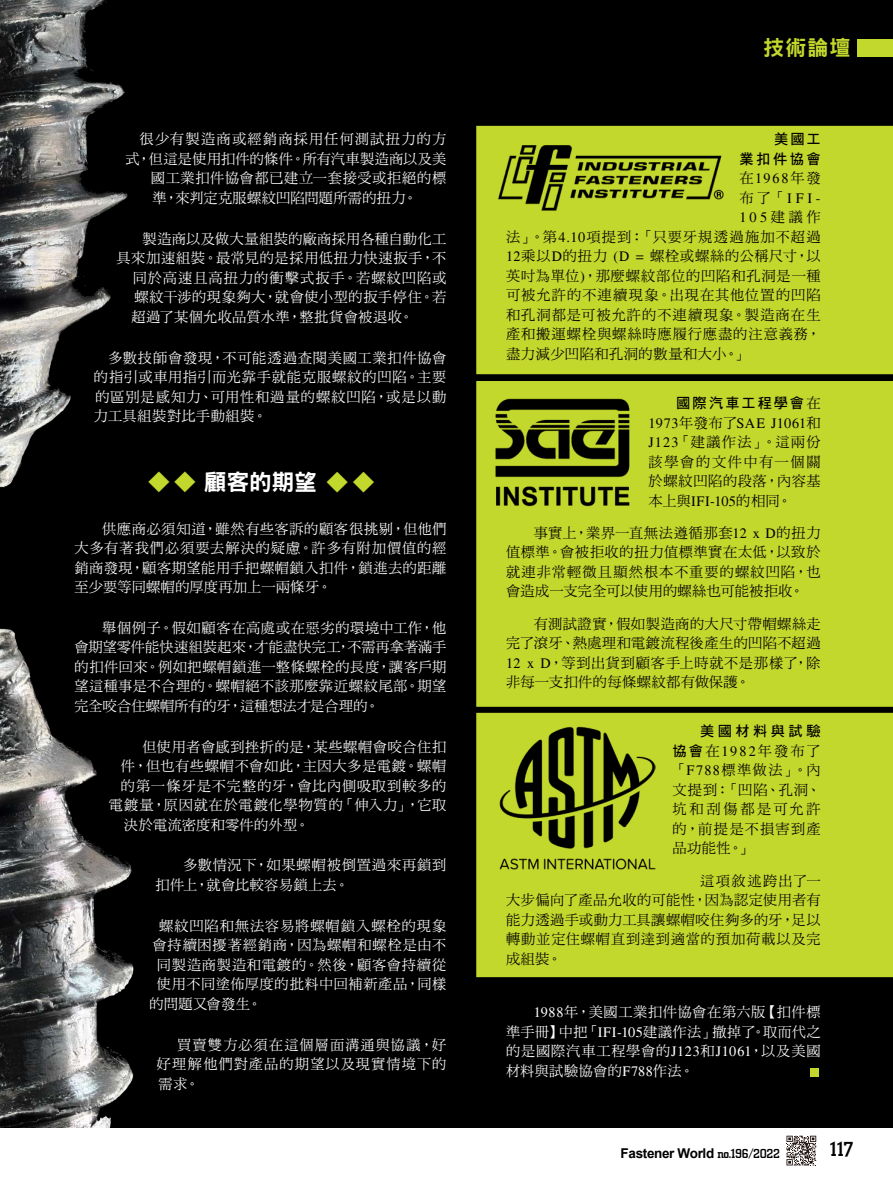
<style>
.page{position:relative;width:893px;height:1191px;background:#fff}
.page>*{position:absolute;margin:0;border:0;box-sizing:border-box;transform-origin:0 0}
.t1{font:22.5px "DF Hei Std W9";letter-spacing:.01em;color:#fff}
.t2{font:300 22.5px/26.2px "Adobe Ming Std";color:#c3d82d}
.t3{font:21px "DF Hei Std W9";color:#c3d82d}
.t4{font:500 21px "City D";color:#000}
.t5{font:14.25px/19.5px "DF Ming Std W5";letter-spacing:.04em;color:#fff;text-align:justify}
.t6{font:14.25px/19.5px "DF Ming Std W5";letter-spacing:.05em;color:#000;text-align:justify}
.t7{font:14.25px "DF Ming Std W5";letter-spacing:.015em;color:#fff}
.t8{font:14.25px "DF Ming Std W5";letter-spacing:.065em;color:#fff}
.t9{font:14.25px "DF Ming Std W5";letter-spacing:.02em;color:#fff}
.t10{font:14.25px "DF Ming Std W5";letter-spacing:.01em;color:#fff}
.t11{font:14.25px "DF Ming Std W5";letter-spacing:.06em;color:#fff}
.t12{font:14.25px "DF Ming Std W5";letter-spacing:.085em;color:#fff}
.t13{font:14.25px/19.5px "Times";letter-spacing:.08em;color:#000;text-align:justify}
.t14{font:14.25px "Times";letter-spacing:.025em;color:#000}
.t15{font:14.25px "DF Hei Std W7";letter-spacing:.135em;color:#000}
.t16{font:14.25px/19.5px "DF Hei Std W7";letter-spacing:.17em;color:#000;text-align:right}
.t17{font:14.25px "DF Hei Std W7";letter-spacing:.24em;color:#000}
.t18{font:700 13.5px "Arial";letter-spacing:-.025em;color:#000}
.s1{font-family:"DF Ming Std W5"}
.s2{font-family:"Times"}
.s3{font-family:"DF Hei Std W7"}
.s4{font-family:"City D";font-weight:500}
</style>
<div class="page">
<div style="left:0;top:0;width:893px;height:1127px;background:#000"></div>
<div style="left:857px;top:40px;width:36px;height:17px;background:#c3d82d"></div>
<svg style="left:786px;top:1135px;width:30px;height:30px"></svg>
<div style="left:476px;top:126px;width:417px;height:248px;background:#c3d82d"></div>
<div style="left:476px;top:381px;width:417px;height:326px;background:#c3d82d"></div>
<div style="left:476px;top:713px;width:417px;height:264px;background:#c3d82d"></div>
<img style="left:493px;top:136px;width:234px;height:81px">
<div style="left:810px;top:1068px;width:9px;height:9px;background:#c3d82d"></div>
<img style="left:493px;top:398px;width:138px;height:109px">
<img style="left:500px;top:726px;width:155px;height:143px">
<img style="left:0;top:628px;width:134px;height:499px">
<img style="left:0;top:0;width:128px;height:488px">
<p class="t12" style="left:140px;top:132px;width:308px">很少有製造商或經銷商採用任何測試扭力的方</p>
<p class="t10" style="left:125px;top:151px;width:322px">式，但這是使用扣件的條件。所有汽車製造商以及美</p>
<p class="t5" style="left:151px;top:168px;width:297px">國工業扣件協會都已建立一套接受或拒絕的標</p>
<p class="t7" style="left:152px;top:190px;width:267px">準，來判定克服螺紋凹陷問題所需的扭力。</p>
<p class="t7" style="left:143px;top:231px;width:305px">製造商以及做大量組裝的廠商採用各種自動化工</p>
<p class="t5" style="left:116px;top:248px;width:331px">具來加速組裝。最常見的是採用低扭力快速扳手，不</p>
<p class="t8" style="left:133px;top:270px;width:315px">同於高速且高扭力的衝擊式扳手。若螺紋凹陷或</p>
<p class="t5" style="left:134px;top:287px;width:314px">螺紋干涉的現象夠大，就會使小型的扳手停住。若</p>
<p class="t9" style="left:131px;top:309px;width:284px">超過了某個允收品質水準，整批貨會被退收。</p>
<p class="t5" style="left:94px;top:347px;width:354px;text-indent:14px">多數技師會發現，不可能透過查閱美國工業扣件協會的指引或車用指引而光靠手就能克服螺紋的凹陷。主要的區別是感知力、可用性和過量的螺紋凹陷，或是以動力工具組裝對比手動組裝。</p>
<h1 class="t2" style="left:351px;top:471px;width:24px;rotate:90deg">◆</h1>
<h1 class="t2" style="left:377px;top:471px;width:24px;rotate:90deg">◆</h1>
<h1 class="t1" style="left:204px;top:470px;width:115px">顧客的期望</h1>
<p class="t5" style="left:74px;top:518px;width:374px;text-indent:28px">供應商必須知道，雖然有些客訴的顧客很挑剔，但他們大多有著我們必須要去解決的疑慮。許多有附加價值的經銷商發現，顧客期望能用手把螺帽鎖入扣件，鎖進去的距離至少要等同螺帽的厚度再加上一兩條牙。</p>
<p class="t5" style="left:74px;top:618px;width:374px;text-indent:28px">舉個例子。假如顧客在高處或在惡劣的環境中工作，他會期望零件能快速組裝起來，才能盡快完工，不需再拿著滿手的扣件回來。例如把螺帽鎖進一整條螺栓的長度，讓客戶期望這種事是不合理的。螺帽絕不該那麼靠近螺紋尾部。期望完全咬合住螺帽所有的牙，這種想法才是合理的。</p>
<p class="t5" style="left:143px;top:736px;width:305px">但使用者會感到挫折的是，某些螺帽會咬合住扣</p>
<p class="t5" style="left:121px;top:756px;width:327px">件，但也有些螺帽不會如此，主因大多是電鍍。螺帽</p>
<p class="t11" style="left:121px;top:778px;width:327px">的第一條牙是不完整的牙，會比內側吸取到較多的</p>
<p class="t5" style="left:109px;top:795px;width:339px">電鍍量，原因就在於電鍍化學物質的「伸入力」，它取</p>
<p class="t7" style="left:124px;top:817px;width:187px">決於電流密度和零件的外型。</p>
<p class="t5" style="left:155px;top:855px;width:292px;text-indent:28px">多數情況下，如果螺帽被倒置過來再鎖到扣件上，就會比較容易鎖上去。</p>
<p class="t8" style="left:159px;top:918px;width:289px">螺紋凹陷和無法容易將螺帽鎖入螺栓的現象</p>
<p class="t5" style="left:152px;top:935px;width:296px">會持續困擾著經銷商，因為螺帽和螺栓是由不</p>
<p class="t5" style="left:157px;top:954px;width:291px">同製造商製造和電鍍的。然後，顧客會持續從</p>
<p class="t5" style="left:157px;top:974px;width:291px">使用不同塗佈厚度的批料中回補新產品，同樣</p>
<p class="t9" style="left:149px;top:996px;width:114px">的問題又會發生。</p>
<p class="t5" style="left:157px;top:1034px;width:291px;text-indent:20px">買賣雙方必須在這個層面溝通與協議，好好理解他們對產品的期望以及現實情境下的需求。</p>
<h1 class="t2" style="left:145px;top:493px;width:24px;rotate:-90deg">◆ ◆</h1>
<h2 class="t3" style="left:763px;top:36px;width:89px">技術論壇</h2>
<p class="t16" style="left:739px;top:129px;width:83px">美國工<br>業扣件協會</p>
<p class="t13" style="left:739px;top:169px;width:83px"><span class="s1">在</span>1968<span class="s1">年發布了「</span>IFI-105<span class="s1">建議作</span></p>
<p class="t6" style="left:506px;top:227px;width:316px">法」。第<span class="s2">4.10</span>項提到：「只要牙規透過施加不超過<span class="s2">12</span>乘以<span class="s2">D</span>的扭力 <span class="s2">(D =</span> 螺栓或螺絲的公稱尺寸，以英吋為單位<span class="s2">)</span>，那麼螺紋部位的凹陷和孔洞是一種可被允許的不連續現象。出現在其他位置的凹陷和孔洞都是可被允許的不連續現象。製造商在生產和搬運螺栓與螺絲時應履行應盡的注意義務，盡力減少凹陷和孔洞的數量和大小。」</p>
<p class="t15" style="left:676px;top:395px;width:146px">國際汽車工程學會<span class="s1">在</span></p>
<p class="t14" style="left:648px;top:414px;width:174px">1973<span class="s1">年發布了</span>SAE J1061<span class="s1">和</span></p>
<p class="t6" style="left:648px;top:432px;width:174px"><span class="s2">J123</span>「建議作法」。這兩份該學會的文件中有一個關於螺紋凹陷的段落，內容基本上與<span class="s2">IFI-105</span>的相同。</p>
<p class="t6" style="left:506px;top:523px;width:316px;text-indent:28px">事實上，業界一直無法遵循那套<span class="s2">12 x D</span>的扭力值標準。會被拒收的扭力值標準實在太低，以致於就連非常輕微且顯然根本不重要的螺紋凹陷，也會造成一支完全可以使用的螺絲也可能被拒收。</p>
<p class="t6" style="left:506px;top:613px;width:316px;text-indent:28px">有測試證實，假如製造商的大尺寸帶帽螺絲走完了滾牙、熱處理和電鍍流程後產生的凹陷不超過<span class="s2">12 x D</span>，等到出貨到顧客手上時就不是那樣了，除非每一支扣件的每條螺紋都有做保護。</p>
<p class="t17" style="left:700px;top:723px;width:122px">美國材料與試驗</p>
<p class="t6" style="left:672px;top:741px;width:150px"><span class="s3">協會</span>在<span class="s2">1982</span>年發布了「<span class="s2">F788</span>標準做法」。內文提到：「凹陷、孔洞、坑和刮傷都是可允許的，前提是不損害到產品功能性。」</p>
<p class="t6" style="left:506px;top:870px;width:316px;text-indent:194px">這項敘述跨出了一大步偏向了產品允收的可能性，因為認定使用者有能力透過手或動力工具讓螺帽咬住夠多的牙，足以轉動並定住螺帽直到達到適當的預加荷載以及完成組裝。</p>
<p class="t5" style="left:506px;top:1002px;width:316px;text-indent:28px"><span class="s2">1988</span>年，美國工業扣件協會在第六版【扣件標準手冊】中把「<span class="s2">IFI-105</span>建議作法」撤掉了。取而代之的是國際汽車工程學會的<span class="s2">J123</span>和<span class="s2">J1061</span>，以及美國材料與試驗協會的<span class="s2">F788</span>作法。</p>
<p class="t18" style="left:621px;top:1143px;width:161px">Fastener World <span class="s4">no.196/2022</span></p>
<h2 class="t4" style="left:830px;top:1138px;width:25px">117</h2>
</div>
